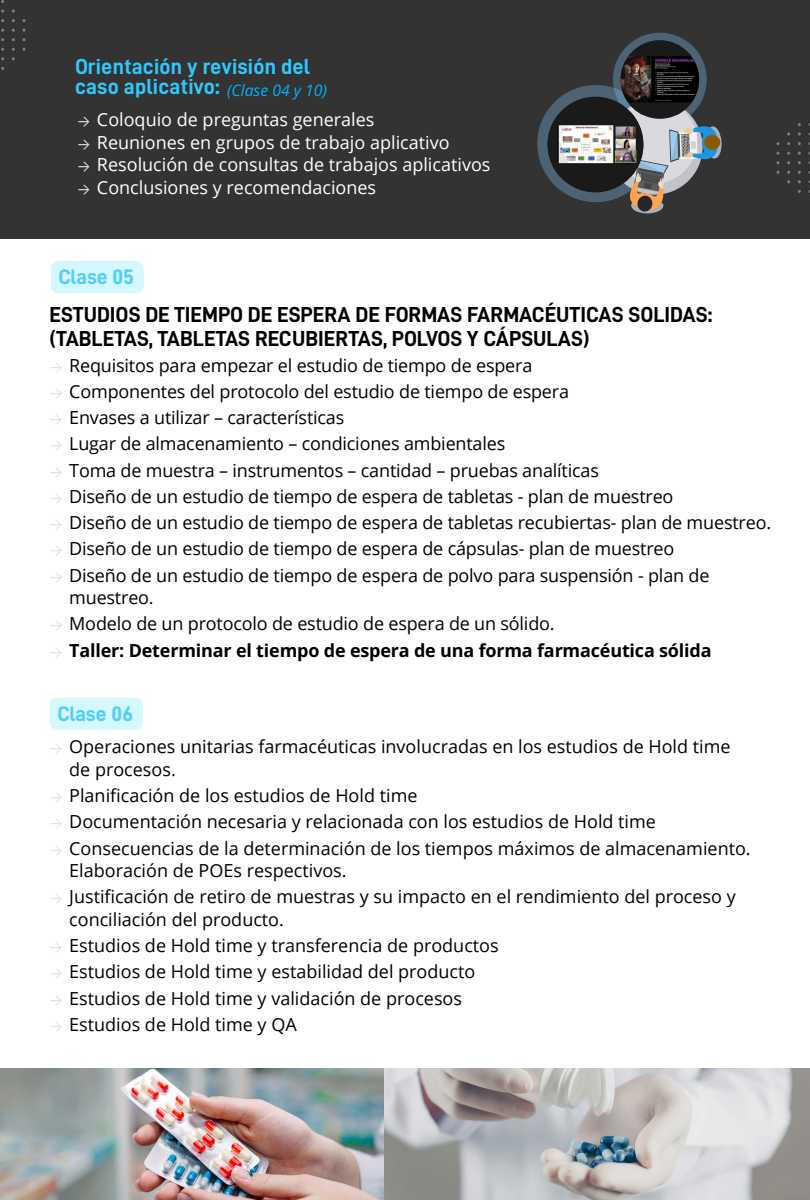
<style>
.page{position:relative;width:810px;height:1200px;background:#fff}
.page>*{position:absolute;margin:0;border:0;box-sizing:border-box;transform-origin:0 0}
.t1{font:21.75px/23.2px "D DIN Bold";color:#000}
.t2{font:21.75px/20.2px "D DIN Bold";letter-spacing:.01em;color:#30c8fd}
.t3{font:21px "D DIN Bold";color:#4ed0fd}
.t4{font:18px/22.5px "Open Sans";letter-spacing:-.01em;color:#000}
.t5{font:18px "Open Sans";color:#fff}
.t6{font:700 18px "Open Sans";letter-spacing:-.01em;color:#000}
.s1{font-family:"Calibri";font-size:14.25px;color:#d6e3f2}
.s2{font-family:"Calibri";font-weight:400;font-size:14.25px;color:#d6e3f2}
</style>
<div class="page">
<div style="left:0;top:0;width:810px;height:238px;background:#333"></div>
<div style="left:613px;top:33px;width:94px;height:93px;background:#4d6273;border-radius:50%"></div>
<svg style="left:537px;top:85px;width:117px;height:117px;background:#4b5f6f"></svg>
<svg style="left:597px;top:79px;width:125px;height:134px"></svg>
<div style="left:548px;top:97px;width:95px;height:95px;background:#1a1a1a;border-radius:50%"></div>
<img style="left:548px;top:113px;width:95px;height:63px">
<img style="left:621px;top:40px;width:78px;height:75px">
<svg style="left:1px;top:0;width:25px;height:70px"></svg>
<svg style="left:777px;top:123px;width:33px;height:70px"></svg>
<div style="left:51px;top:261px;width:93px;height:32px;background:#d5f7fe;border-radius:8px"></div>
<div style="left:50px;top:698px;width:93px;height:32px;background:#d5f7fe;border-radius:8px"></div>
<img style="left:0;top:1068px;width:810px;height:132px">
<p class="t2" style="left:75px;top:56px;width:254px">Orientación y revisión del caso aplicativo: <sub>(Clase</sub> <sub>04</sub> <sub>y</sub> <sub>10)</sub></p>
<p class="t5" style="left:77px;top:108px;width:298px"><span class="s1">→</span> Coloquio de preguntas generales</p>
<p class="t5" style="left:77px;top:130px;width:374px"><span class="s1">→</span> Reuniones en grupos de trabajo aplicativo</p>
<p class="t5" style="left:77px;top:153px;width:414px"><span class="s1">→</span> Resolución de consultas de trabajos aplicativos</p>
<p class="t5" style="left:77px;top:175px;width:300px"><span class="s1">→</span> Conclusiones y recomendaciones</p>
<p class="t3" style="left:58px;top:266px;width:77px">Clase 05</p>
<p class="t1" style="left:50px;top:303px;width:664px">ESTUDIOS DE TIEMPO DE ESPERA DE FORMAS FARMACÉUTICAS SOLIDAS: (TABLETAS, TABLETAS RECUBIERTAS, POLVOS Y CÁPSULAS)</p>
<p class="t4" style="left:50px;top:353px;width:484px"><span class="s1">→</span> Requisitos para empezar el estudio de tiempo de espera</p>
<p class="t4" style="left:50px;top:380px;width:521px"><span class="s1">→</span> Componentes del protocolo del estudio de tiempo de espera</p>
<p class="t4" style="left:50px;top:406px;width:296px"><span class="s1">→</span> Envases a utilizar – características</p>
<p class="t4" style="left:50px;top:432px;width:457px"><span class="s1">→</span> Lugar de almacenamiento – condiciones ambientales</p>
<p class="t4" style="left:50px;top:458px;width:551px"><span class="s1">→</span> Toma de muestra – instrumentos – cantidad – pruebas analíticas</p>
<p class="t4" style="left:50px;top:485px;width:625px"><span class="s1">→</span> Diseño de un estudio de tiempo de espera de tabletas - plan de muestreo</p>
<p class="t4" style="left:50px;top:511px;width:723px"><span class="s1">→</span> Diseño de un estudio de tiempo de espera de tabletas recubiertas- plan de muestreo.</p>
<p class="t4" style="left:50px;top:537px;width:626px"><span class="s1">→</span> Diseño de un estudio de tiempo de espera de cápsulas- plan de muestreo</p>
<p class="t4" style="left:69px;top:563px;width:642px;text-indent:-19px"><span class="s1">→</span> Diseño de un estudio de tiempo de espera de polvo para suspensión - plan de muestreo.</p>
<p class="t4" style="left:50px;top:612px;width:506px"><span class="s1">→</span> Modelo de un protocolo de estudio de espera de un sólido.</p>
<p class="t6" style="left:50px;top:638px;width:663px"><span class="s2">→</span> Taller: Determinar el tiempo de espera de una forma farmacéutica sólida</p>
<p class="t3" style="left:57px;top:702px;width:77px">Clase 06</p>
<p class="t4" style="left:69px;top:735px;width:663px;text-indent:-19px"><span class="s1">→</span> Operaciones unitarias farmacéuticas involucradas en los estudios de Hold time de procesos.</p>
<p class="t4" style="left:50px;top:784px;width:369px"><span class="s1">→</span> Planificación de los estudios de Hold time</p>
<p class="t4" style="left:50px;top:810px;width:608px"><span class="s1">→</span> Documentación necesaria y relacionada con los estudios de Hold time</p>
<p class="t4" style="left:69px;top:837px;width:683px;text-indent:-19px"><span class="s1">→</span> Consecuencias de la determinación de los tiempos máximos de almacenamiento.<br>Elaboración de POEs respectivos.</p>
<p class="t4" style="left:69px;top:885px;width:668px;text-indent:-19px"><span class="s1">→</span> Justificación de retiro de muestras y su impacto en el rendimiento del proceso y conciliación del producto.</p>
<p class="t4" style="left:50px;top:934px;width:451px"><span class="s1">→</span> Estudios de Hold time y transferencia de productos</p>
<p class="t4" style="left:50px;top:960px;width:427px"><span class="s1">→</span> Estudios de Hold time y estabilidad del producto</p>
<p class="t4" style="left:50px;top:987px;width:414px"><span class="s1">→</span> Estudios de Hold time y validación de procesos</p>
<p class="t4" style="left:50px;top:1013px;width:249px"><span class="s1">→</span> Estudios de Hold time y QA</p>
</div>
